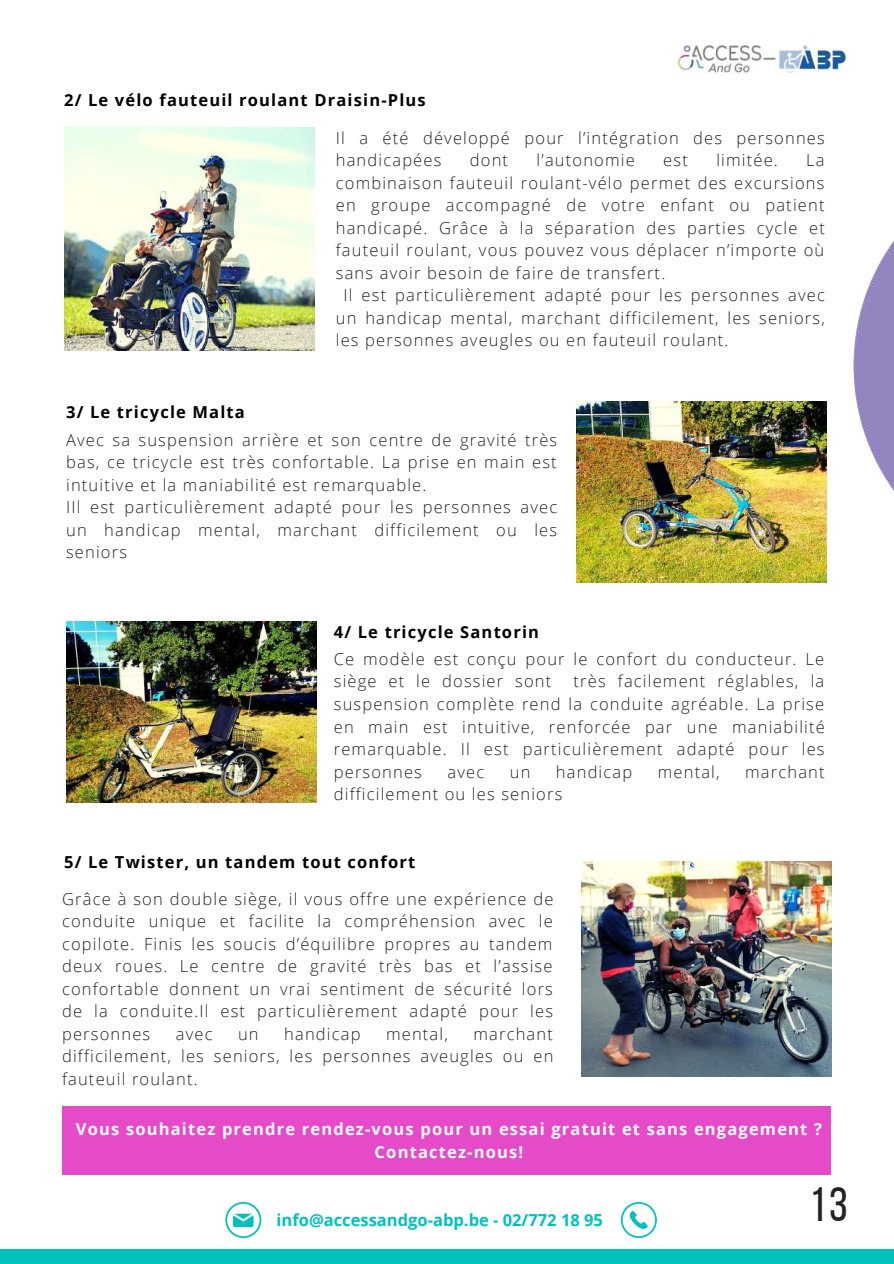
<style>
.page{position:relative;width:894px;height:1264px;background:#fff}
.page>*{position:absolute;margin:0;border:0;box-sizing:border-box;transform-origin:0 0}
.t1{font:48px "Bebas Neue";color:#222}
.t2{font:300 16.5px/22.5px "Open Sans";letter-spacing:.07em;color:#222}
.t3{font:700 16.5px "Open Sans";letter-spacing:.07em;color:#000}
.t4{font:700 16.5px/22.5px "Open Sans";letter-spacing:.07em;color:#fff;text-align:center}
.t5{font:700 16.5px "Open Sans";color:#00c2bd}
</style>
<div class="page">
<svg style="left:225px;top:1202px;width:36px;height:35px"></svg>
<svg style="left:620px;top:1202px;width:36px;height:35px"></svg>
<img style="left:677px;top:45px;width:170px;height:29px">
<div style="left:0;top:1248px;width:893px;height:15px;background:#00c2bd"></div>
<img style="left:576px;top:401px;width:228px;height:182px">
<img style="left:66px;top:621px;width:250px;height:182px">
<img style="left:581px;top:861px;width:250px;height:215px">
<img style="left:64px;top:127px;width:250px;height:223px">
<div style="left:62px;top:1105px;width:768px;height:69px;background:#e54bc8"></div>
<img style="left:804px;top:242px;width:89px;height:341px">
<p class="t3" style="left:64px;top:88px;width:363px">2/ Le vélo fauteuil roulant Draisin-Plus</p>
<p class="t3" style="left:66px;top:400px;width:180px">3/ Le tricycle Malta</p>
<p class="t2" style="left:336px;top:126px;width:490px">Il a été développé pour l’intégration des personnes handicapées</p>
<p class="t2" style="left:470px;top:148px;width:40px">dont</p>
<p class="t2" style="left:536px;top:148px;width:100px">l’autonomie</p>
<p class="t2" style="left:663px;top:148px;width:26px">est</p>
<p class="t2" style="left:716px;top:148px;width:63px">limitée.</p>
<p class="t2" style="left:806px;top:148px;width:20px">La</p>
<p class="t2" style="left:336px;top:171px;width:490px">combinaison fauteuil roulant-vélo permet des excursions</p>
<p class="t2" style="left:336px;top:193px;width:490px">en groupe accompagné de votre enfant ou patient</p>
<p class="t2" style="left:336px;top:216px;width:490px">handicapé. Grâce à la séparation des parties cycle et</p>
<p class="t2" style="left:336px;top:238px;width:489px">fauteuil roulant, vous pouvez vous déplacer n’importe où</p>
<p class="t2" style="left:336px;top:261px;width:331px">sans avoir besoin de faire de transfert.</p>
<p class="t2" style="left:343px;top:283px;width:482px">Il est particulièrement adapté pour les personnes avec</p>
<p class="t2" style="left:336px;top:306px;width:490px">un handicap mental, marchant difficilement, les seniors,</p>
<p class="t2" style="left:336px;top:328px;width:394px">les personnes aveugles ou en fauteuil roulant.</p>
<p class="t2" style="left:66px;top:428px;width:492px">Avec sa suspension arrière et son centre de gravité très bas, ce tricycle est très confortable. La prise en main est intuitive et la maniabilité est remarquable.<br>IIl est particulièrement adapté pour les personnes avec un handicap mental, marchant difficilement ou les seniors</p>
<p class="t3" style="left:334px;top:620px;width:207px">4/ Le tricycle Santorin</p>
<p class="t2" style="left:334px;top:647px;width:491px">Ce modèle est conçu pour le confort du conducteur. Le siège et le dossier sont</p>
<p class="t2" style="left:334px;top:669px;width:492px;text-align:justify;text-indent:240px">très facilement réglables, la suspension complète rend la conduite agréable. La prise en main est intuitive, renforcée par une maniabilité remarquable. Il est particulièrement adapté pour les personnes</p>
<p class="t2" style="left:447px;top:760px;width:38px">avec</p>
<p class="t2" style="left:509px;top:760px;width:22px">un</p>
<p class="t2" style="left:556px;top:760px;width:78px">handicap</p>
<p class="t2" style="left:657px;top:760px;width:63px">mental,</p>
<p class="t2" style="left:745px;top:760px;width:81px">marchant</p>
<p class="t2" style="left:334px;top:782px;width:230px">difficilement ou les seniors</p>
<p class="t3" style="left:64px;top:850px;width:353px">5/ Le Twister, un tandem tout confort</p>
<p class="t2" style="left:62px;top:887px;width:492px;text-align:justify">Grâce à son double siège, il vous offre une expérience de conduite unique et facilite la compréhension avec le copilote. Finis les soucis d’équilibre propres au tandem deux roues. Le centre de gravité très bas et l’assise confortable donnent un vrai sentiment de sécurité lors de la conduite.Il est particulièrement adapté pour les personnes</p>
<p class="t2" style="left:62px;top:1022px;width:492px;text-align:justify;text-indent:411px">marchant difficilement, les seniors, les personnes aveugles ou en fauteuil roulant.</p>
<p class="t2" style="left:176px;top:1022px;width:38px">avec</p>
<p class="t2" style="left:238px;top:1022px;width:22px">un</p>
<p class="t2" style="left:284px;top:1022px;width:78px">handicap</p>
<p class="t2" style="left:386px;top:1022px;width:63px">mental,</p>
<p class="t4" style="left:76px;top:1117px;width:747px">Vous souhaitez prendre rendez-vous pour un essai gratuit et sans engagement ?<br>Contactez-nous!</p>
<p class="t5" style="left:276px;top:1208px;width:328px">info@accessandgo-abp.be - 02/772 18 95</p>
<h1 class="t1" style="left:809px;top:1185px;width:40px">13</h1>
</div>
